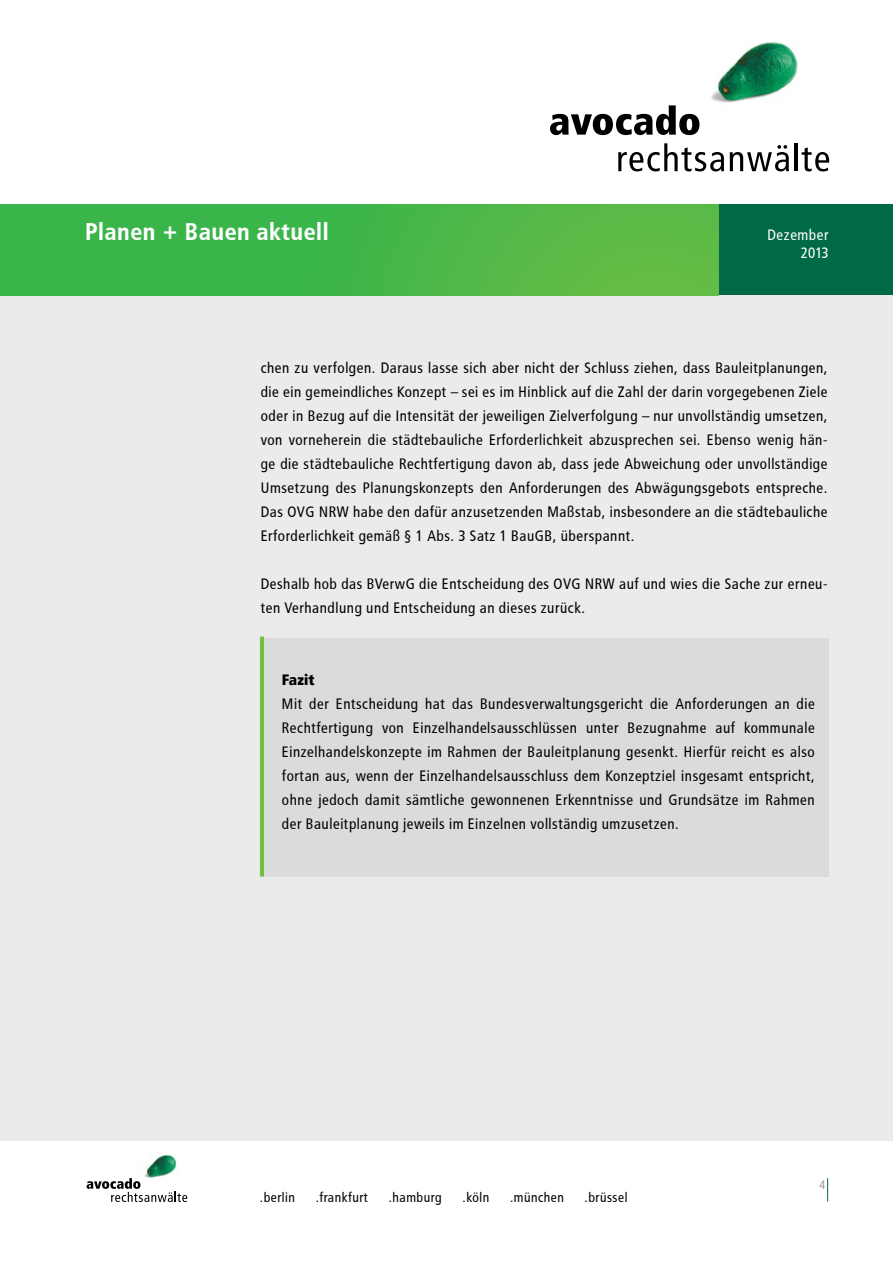
<style>
.page{position:relative;width:893px;height:1263px;background:#fff}
.page>*{position:absolute;margin:0;border:0;box-sizing:border-box;transform-origin:0 0}
.t1{font:700 24px "Avocado";color:#fff}
.t2{font:15px/24px "Avocado";color:#000;text-align:justify}
.t3{font:15px/18px "Avocado";color:#fff;text-align:right}
.t4{font:900 15px "Avocado";color:#000}
.t5{font:13.5px "Avocado";color:#000}
.t6{font:12px "Avocado";color:#97999c}
</style>
<div class="page">
<img style="left:711px;top:42px;width:87px;height:61px">
<svg style="left:550px;top:105px;width:149px;height:30px"></svg>
<svg style="left:618px;top:143px;width:106px;height:28px"></svg>
<svg style="left:730px;top:145px;width:59px;height:26px"></svg>
<hr style="left:795px;top:143px;width:3px;height:28px;background:#000">
<svg style="left:802px;top:147px;width:27px;height:24px"></svg>
<div style="left:719px;top:204px;width:174px;height:92px;background:#006a45"></div>
<svg style="left:827px;top:1178px;width:1px;height:23px"></svg>
<div style="left:0;top:296px;width:893px;height:845px;background:#ebebec"></div>
<img style="left:144px;top:1154px;width:33px;height:24px">
<svg style="left:87px;top:1178px;width:100px;height:24px"></svg>
<div style="left:0;top:204px;width:719px;height:92px;background:linear-gradient(to right,#2eb34b,#61bb46)"></div>
<div style="left:265px;top:638px;width:563px;height:239px;background:#dadbdc"></div>
<hr style="left:260px;top:637px;width:4px;height:240px;background:#72bf44">
<h1 class="t1" style="left:85px;top:218px;width:245px">Planen + Bauen aktuell</h1>
<p class="t3" style="left:767px;top:226px;width:63px">Dezember<br>2013</p>
<p class="t2" style="left:261px;top:355px;width:569px">chen zu verfolgen. Daraus lasse sich aber nicht der Schluss ziehen, dass Bauleitplanungen, die ein gemeindliches Konzept – sei es im Hinblick auf die Zahl der darin vorgegebenen Ziele oder in Bezug auf die Intensität der jeweiligen Zielverfolgung – nur unvollständig umsetzen, von vorneherein die städtebauliche Erforderlichkeit abzusprechen sei. Ebenso wenig hän&shy;ge die städtebauliche Rechtfertigung davon ab, dass jede Abweichung oder unvollständige Umsetzung des Planungskonzepts den Anforderungen des Abwägungsgebots entspreche.<br>Das OVG NRW habe den dafür anzusetzenden Maßstab, insbesondere an die städtebauliche Erforderlichkeit gemäß § 1 Abs. 3 Satz 1 BauGB, überspannt.</p>
<p class="t2" style="left:261px;top:571px;width:569px">Deshalb hob das BVerwG die Entscheidung des OVG NRW auf und wies die Sache zur erneu&shy;ten Verhandlung und Entscheidung an dieses zurück.</p>
<p class="t4" style="left:282px;top:670px;width:34px">Fazit</p>
<p class="t2" style="left:282px;top:691px;width:535px">Mit der Entscheidung hat das Bundesverwaltungsgericht die Anforderungen an die Rechtfertigung von Einzelhandelsausschlüssen unter Bezugnahme auf kommunale Einzelhandelskonzepte im Rahmen der Bauleitplanung gesenkt. Hierfür reicht es also fortan aus, wenn der Einzelhandelsausschluss dem Konzeptziel insgesamt entspricht, ohne jedoch damit sämtliche gewonnenen Erkenntnisse und Grundsätze im Rahmen der Bauleitplanung jeweils im Einzelnen vollständig umzusetzen.</p>
<p class="t5" style="left:260px;top:1189px;width:37px">.berlin</p>
<p class="t5" style="left:316px;top:1189px;width:54px">.frankfurt</p>
<p class="t5" style="left:389px;top:1189px;width:55px">.hamburg</p>
<p class="t5" style="left:463px;top:1189px;width:29px">.köln</p>
<p class="t5" style="left:510px;top:1189px;width:56px">.münchen</p>
<p class="t5" style="left:585px;top:1189px;width:45px">.brüssel</p>
<p class="t6" style="left:819px;top:1178px;width:8px">4</p>
</div>
